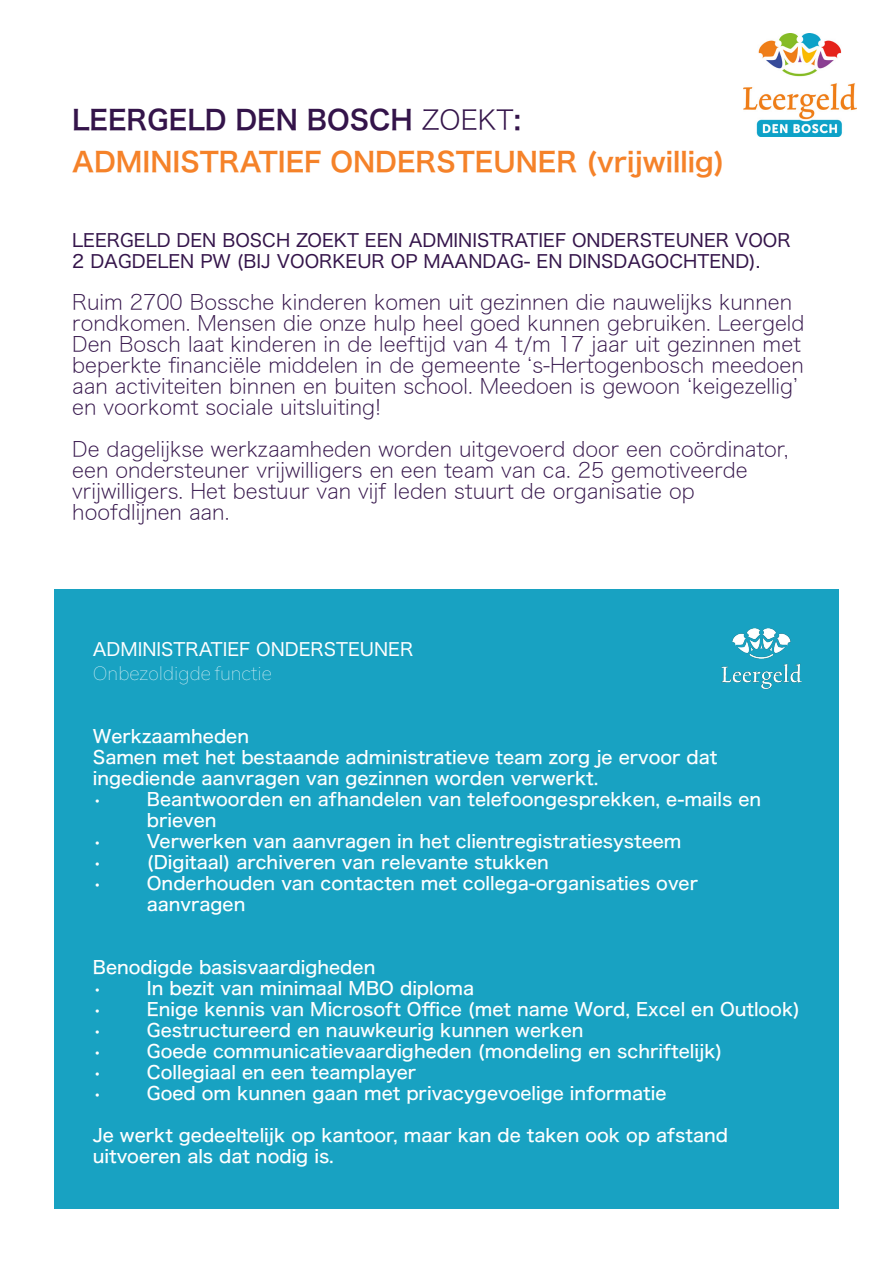
<style>
.page{position:relative;width:893px;height:1263px;background:#fff}
.page>*{position:absolute;margin:0;border:0;box-sizing:border-box;transform-origin:0 0}
.t1{font:27px "Hiragino Sans W6";color:#f58229}
.t2{font:27px "Hiragino Sans W6";color:#34144a}
.t3{font:21px/21px "Hiragino Sans W1";color:#34144a}
.t4{font:18px/21px "Hiragino Sans W5";color:#fff}
.t5{font:18px/21px "Hiragino Sans W4";color:#34144a}
.t6{font:18px "Hiragino Sans W4";color:#fff}
.t7{font:18px "Hiragino Sans W0";color:#fff}
.s1{font-family:"Hiragino Sans W2"}
</style>
<div class="page">
<div style="left:54px;top:590px;width:785px;height:619px;background:#18a2c2"></div>
<img style="left:744px;top:34px;width:113px;height:102px">
<img style="left:721px;top:628px;width:81px;height:61px">
<p class="t2" style="left:72px;top:95px;width:450px">LEERGELD DEN BOSCH <span class="s1">ZOEKT</span>:</p>
<p class="t1" style="left:72px;top:138px;width:654px">ADMINISTRATIEF ONDERSTEUNER (vrijwillig)</p>
<p class="t5" style="left:72px;top:229px;width:720px">LEERGELD DEN BOSCH ZOEKT EEN ADMINISTRATIEF ONDERSTEUNER VOOR<br>2 DAGDELEN PW (BIJ VOORKEUR OP MAANDAG- EN DINSDAGOCHTEND).</p>
<p class="t3" style="left:72px;top:290px;width:734px">Ruim 2700 Bossche kinderen komen uit gezinnen die nauwelijks kunnen rondkomen. Mensen die onze hulp heel goed kunnen gebruiken. Leergeld Den Bosch laat kinderen in de leeftijd van 4 t/m 17 jaar uit gezinnen met beperkte financiële middelen in de gemeente ‘s-Hertogenbosch meedoen aan activiteiten binnen en buiten school. Meedoen is gewoon ‘keigezellig’ en voorkomt sociale uitsluiting!</p>
<p class="t3" style="left:72px;top:437px;width:718px">De dagelijkse werkzaamheden worden uitgevoerd door een coördinator, een ondersteuner vrijwilligers en een team van ca. 25 gemotiveerde vrijwilligers. Het bestuur van vijf leden stuurt de organisatie op hoofdlijnen aan.</p>
<p class="t6" style="left:93px;top:633px;width:322px">ADMINISTRATIEF ONDERSTEUNER</p>
<p class="t7" style="left:93px;top:660px;width:181px">Onbezoldigde functie</p>
<p class="t4" style="left:93px;top:725px;width:158px">Werkzaamheden</p>
<p class="t4" style="left:93px;top:746px;width:626px">Samen met het bestaande administratieve team zorg je ervoor dat ingediende aanvragen van gezinnen worden verwerkt.</p>
<p class="t4" style="left:93px;top:788px;width:11px">•</p>
<p class="t4" style="left:147px;top:788px;width:616px">Beantwoorden en afhandelen van telefoongesprekken, e-mails en brieven</p>
<p class="t4" style="left:93px;top:830px;width:11px">•</p>
<p class="t4" style="left:147px;top:830px;width:536px">Verwerken van aanvragen in het clientregistratiesysteem</p>
<p class="t4" style="left:93px;top:851px;width:11px">•</p>
<p class="t4" style="left:147px;top:851px;width:404px">(Digitaal) archiveren van relevante stukken</p>
<p class="t4" style="left:93px;top:872px;width:11px">•</p>
<p class="t4" style="left:147px;top:872px;width:553px">Onderhouden van contacten met collega-organisaties over aanvragen</p>
<p class="t4" style="left:93px;top:956px;width:284px">Benodigde basisvaardigheden</p>
<p class="t4" style="left:93px;top:977px;width:11px">•</p>
<p class="t4" style="left:147px;top:977px;width:329px">In bezit van minimaal MBO diploma</p>
<p class="t4" style="left:93px;top:998px;width:11px">•</p>
<p class="t4" style="left:147px;top:998px;width:655px">Enige kennis van Microsoft Office (met name Word, Excel en Outlook)</p>
<p class="t4" style="left:93px;top:1019px;width:11px">•</p>
<p class="t4" style="left:147px;top:1019px;width:438px">Gestructureerd en nauwkeurig kunnen werken</p>
<p class="t4" style="left:93px;top:1040px;width:11px">•</p>
<p class="t4" style="left:147px;top:1040px;width:577px">Goede communicatievaardigheden (mondeling en schriftelijk)</p>
<p class="t4" style="left:93px;top:1061px;width:11px">•</p>
<p class="t4" style="left:147px;top:1061px;width:271px">Collegiaal en een teamplayer</p>
<p class="t4" style="left:93px;top:1082px;width:11px">•</p>
<p class="t4" style="left:147px;top:1082px;width:521px">Goed om kunnen gaan met privacygevoelige informatie</p>
<p class="t4" style="left:93px;top:1124px;width:637px">Je werkt gedeeltelijk op kantoor, maar kan de taken ook op afstand uitvoeren als dat nodig is.</p>
</div>
